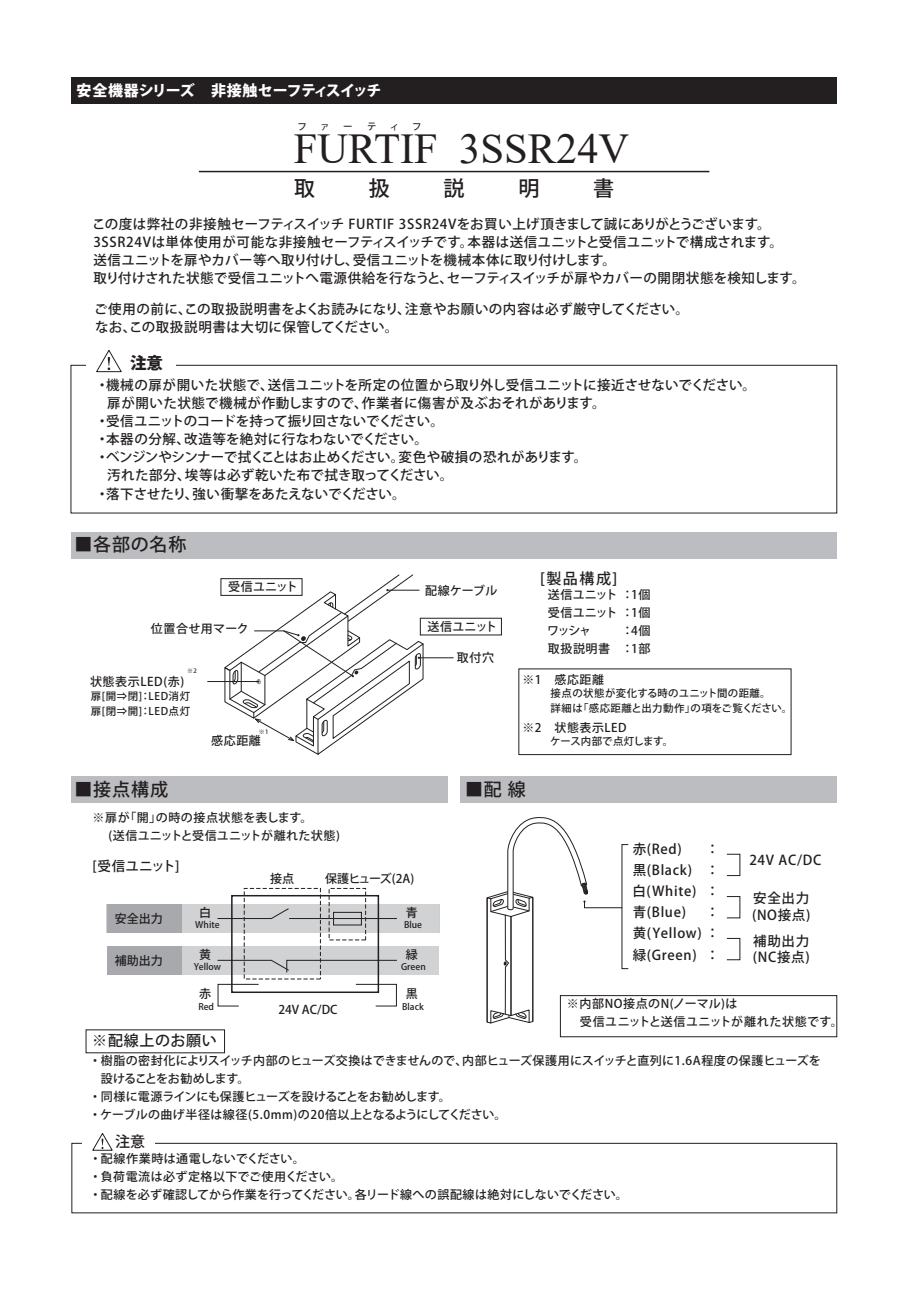
<style>
.page{position:relative;width:919px;height:1289px;background:#fff}
.page>*{position:absolute;margin:0;border:0;box-sizing:border-box;transform-origin:0 0}
.t1{font:42.45px "Times New Roman";color:#231f20}
.t2{font:500 21px "Koz Go Pro";color:#231f20}
.t3{font:500 18px "Koz Go Pro";letter-spacing:.05em;color:#231f20}
.t4{font:800 16.5px "Koz Go Pro";color:#231f20}
.t5{font:800 15px "Koz Go Pro";letter-spacing:-.055em;color:#fff}
.t6{font:500 15px "Koz Go Pro";letter-spacing:.05em;color:#231f20}
.t7{font:500 13.5px/21px "Koz Go Pro";letter-spacing:.02em;color:#231f20}
.t8{font:500 13.5px "Koz Go Pro";letter-spacing:-.02em;color:#231f20}
.t9{font:500 13.5px "Koz Go Pro";letter-spacing:-.03em;color:#231f20}
.t10{font:500 13.5px "Koz Go Pro";letter-spacing:-.01em;color:#231f20}
.t11{font:500 13.5px/16.2px "Koz Go Pro";letter-spacing:.05em;color:#231f20}
.t12{font:500 12px/18px "Koz Go Pro";letter-spacing:.015em;color:#231f20}
.t13{font:500 12px/18px "Koz Go Pro";letter-spacing:.04em;color:#231f20}
.t14{font:500 12px "Koz Go Pro";letter-spacing:-.02em;color:#231f20}
.t15{font:500 12px/18px "Koz Go Pro";letter-spacing:.05em;color:#231f20;text-align:right}
.t16{font:500 12px "Koz Go Pro";letter-spacing:-.07em;color:#231f20}
.t17{font:500 12px "Koz Go Pro";letter-spacing:-.065em;color:#231f20}
.t18{font:500 11.85px "Koz Go Pro";letter-spacing:.05em;color:#231f20}
.t19{font:500 10.5px/15px "Koz Go Pro";letter-spacing:.05em;color:#231f20}
.t20{font:500 10.35px/14.9px "Koz Go Pro";letter-spacing:.04em;color:#231f20}
.t21{font:500 10.35px "Koz Go Pro";letter-spacing:-.005em;color:#231f20}
.t22{font:500 9.45px "Koz Go Pro";color:#231f20}
.t23{font:500 9px "Koz Go Pro";color:#231f20}
.t24{font:500 6px "Koz Go Pro";color:#231f20}
</style>
<div class="page">
<div style="left:71px;top:532px;width:765px;height:26px;background:#bcbdc0"></div>
<div style="left:71px;top:77px;width:765px;height:27px;background:#231f20"></div>
<hr style="left:199px;top:171px;width:510px;height:1px;background:#231f20">
<div style="left:71px;top:365px;width:766px;height:148px;border:1px solid #231f20"></div>
<div style="left:86px;top:339px;width:90px;height:38px;background:#fff"></div>
<svg style="left:96px;top:350px;width:26px;height:23px"></svg>
<div style="left:107px;top:903px;width:332px;height:29px;background:#d1d2d4"></div>
<div style="left:119px;top:946px;width:319px;height:28px;background:#d1d2d4"></div>
<div style="left:107px;top:903px;width:74px;height:29px;background:#a8a9ad"></div>
<div style="left:107px;top:946px;width:74px;height:28px;background:#a8a9ad"></div>
<div style="left:231px;top:895px;width:148px;height:98px;border:2px solid #231f20"></div>
<div style="left:726px;top:938px;width:14px;height:22px;border:1px solid #231f20"></div>
<div style="left:726px;top:853px;width:14px;height:23px;border:1px solid #231f20"></div>
<svg style="left:217px;top:959px;width:180px;height:13px"></svg>
<div style="left:333px;top:912px;width:29px;height:13px;border:1px solid #231f20"></div>
<hr style="left:289px;top:918px;width:107px;height:1px;background:#231f20">
<svg style="left:217px;top:907px;width:72px;height:12px"></svg>
<svg style="left:217px;top:983px;width:42px;height:23px"></svg>
<svg style="left:355px;top:983px;width:42px;height:23px"></svg>
<div style="left:329px;top:888px;width:37px;height:52px;border:1px dashed #231f20"></div>
<div style="left:244px;top:888px;width:76px;height:91px;border:1px dashed #231f20"></div>
<div style="left:560px;top:995px;width:277px;height:42px;border:1px solid #231f20"></div>
<div style="left:71px;top:776px;width:376px;height:27px;background:#bcbdc0"></div>
<div style="left:460px;top:776px;width:376px;height:27px;background:#bcbdc0"></div>
<div style="left:71px;top:1142px;width:766px;height:71px;border:1px solid #231f20"></div>
<div style="left:83px;top:1136px;width:72px;height:14px;background:#fff"></div>
<svg style="left:92px;top:1133px;width:21px;height:18px"></svg>
<div style="left:420px;top:618px;width:81px;height:17px;border:1px solid #231f20"></div>
<hr style="left:419px;top:657px;width:34px;height:1px;background:#231f20">
<hr style="left:207px;top:681px;width:51px;height:1px;background:#231f20">
<div style="left:518px;top:668px;width:273px;height:87px;border:1px solid #231f20"></div>
<svg style="left:223px;top:574px;width:201px;height:181px"></svg>
<svg style="left:486px;top:817px;width:136px;height:206px"></svg>
<p class="t5" style="left:77px;top:80px;width:306px">安全機器シリーズ　非接触セーフティスイッチ</p>
<p class="t22" style="left:297px;top:120px;width:11px">フ</p>
<p class="t22" style="left:320px;top:120px;width:11px">ァ</p>
<p class="t22" style="left:343px;top:120px;width:11px">ー</p>
<p class="t22" style="left:367px;top:120px;width:11px">テ</p>
<p class="t22" style="left:389px;top:120px;width:11px">ィ</p>
<p class="t22" style="left:412px;top:120px;width:11px">フ</p>
<h1 class="t1" style="left:294px;top:119px;width:337px">FURTIF 3SSR24V</h1>
<h2 class="t2" style="left:294px;top:175px;width:22px">取</h2>
<h2 class="t2" style="left:369px;top:175px;width:22px">扱</h2>
<h2 class="t2" style="left:443px;top:175px;width:22px">説</h2>
<h2 class="t2" style="left:518px;top:175px;width:22px">明</h2>
<h2 class="t2" style="left:593px;top:175px;width:22px">書</h2>
<p class="t7" style="left:92px;top:216px;width:714px;line-height:18px">この度は弊社の非接触セーフティスイッチ FURTIF 3SSR24Vをお買い上げ頂きまして誠にありがとうございます。3SSR24Vは単体使用が可能な非接触セーフティスイッチです。本器は送信ユニットと受信ユニットで構成されます。<br>送信ユニットを扉やカバー等へ取り付けし、受信ユニットを機械本体に取り付けします。<br>取り付けされた状態で受信ユニットへ電源供給を行なうと、セーフティスイッチが扉やカバーの開閉状態を検知します。</p>
<p class="t7" style="left:94px;top:301px;width:596px;line-height:18px">ご使用の前に、この取扱説明書をよくお読みになり、注意やお願いの内容は必ず厳守してください。なお、この取扱説明書は大切に保管してください。</p>
<p class="t4" style="left:130px;top:352px;width:34px">注意</p>
<p class="t7" style="left:95px;top:375px;width:662px">・機械の扉が開いた状態で、送信ユニットを所定の位置から取り外し受信ユニットに接近させないでください。</p>
<p class="t7" style="left:107px;top:393px;width:500px">扉が開いた状態で機械が作動しますので、作業者に傷害が及ぶおそれがあります。</p>
<p class="t9" style="left:95px;top:413px;width:350px">・受信ユニットのコードを持って振り回さないでください。</p>
<p class="t7" style="left:95px;top:429px;width:334px">・本器の分解、改造等を絶対に行なわないでください。</p>
<p class="t8" style="left:95px;top:449px;width:493px">・ベンジンやシンナーで拭くことはお止めください。変色や破損の恐れがあります。</p>
<p class="t7" style="left:107px;top:465px;width:348px">汚れた部分、埃等は必ず乾いた布で拭き取ってください。</p>
<p class="t10" style="left:95px;top:485px;width:312px">・落下させたり、強い衝撃をあたえないでください。</p>
<h3 class="t3" style="left:74px;top:533px;width:114px">■各部の名称</h3>
<p class="t12" style="left:228px;top:578px;width:71px">受信ユニット</p>
<p class="t12" style="left:151px;top:620px;width:99px">位置合せ用マーク</p>
<p class="t24" style="left:187px;top:666px;width:11px">※2</p>
<p class="t15" style="left:90px;top:673px;width:96px">状態表示LED(赤)</p>
<p class="t19" style="left:91px;top:689px;width:101px">扉[開⇒閉]：LED消灯扉[閉⇒開]：LED点灯</p>
<p class="t24" style="left:259px;top:728px;width:11px">※1</p>
<p class="t12" style="left:211px;top:731px;width:51px">感応距離</p>
<p class="t12" style="left:425px;top:582px;width:74px">配線ケーブル</p>
<p class="t12" style="left:427px;top:618px;width:71px">送信ユニット</p>
<p class="t12" style="left:457px;top:649px;width:39px">取付穴</p>
<p class="t6" style="left:540px;top:569px;width:79px">[製品構成]</p>
<p class="t12" style="left:547px;top:586px;width:105px;text-align:justify">送信ユニット ：1個受信ユニット ：1個ワッシャ</p>
<p class="t15" style="left:547px;top:622px;width:104px">：4個<br>取扱説明書 ：1部</p>
<p class="t18" style="left:522px;top:672px;width:83px">※1　感応距離</p>
<p class="t20" style="left:550px;top:686px;width:243px">接点の状態が変化する時のユニット間の距離。<br>詳細は「感応距離と出力動作」の項をご覧ください。</p>
<p class="t18" style="left:522px;top:719px;width:106px">※2　状態表示LED</p>
<p class="t21" style="left:550px;top:734px;width:124px">ケース内部で点灯します。</p>
<h3 class="t3" style="left:74px;top:777px;width:95px">■接点構成</h3>
<h3 class="t3" style="left:465px;top:777px;width:62px">■配 線</h3>
<p class="t12" style="left:92px;top:809px;width:249px">※扉が「開」の時の接点状態を表します。<br>　 (送信ユニットと受信ユニットが離れた状態)</p>
<p class="t7" style="left:92px;top:856px;width:88px">[受信ユニット]</p>
<p class="t17" style="left:325px;top:870px;width:91px">保護ヒューズ(2A)</p>
<p class="t12" style="left:270px;top:870px;width:25px">接点</p>
<p class="t12" style="left:115px;top:909px;width:49px">安全出力</p>
<p class="t12" style="left:115px;top:952px;width:49px">補助出力</p>
<p class="t12" style="left:199px;top:904px;width:13px">白</p>
<p class="t23" style="left:195px;top:919px;width:26px">White</p>
<p class="t12" style="left:199px;top:946px;width:13px">黄</p>
<p class="t23" style="left:194px;top:960px;width:29px">Yellow</p>
<p class="t12" style="left:406px;top:904px;width:13px">青</p>
<p class="t23" style="left:404px;top:919px;width:20px">Blue</p>
<p class="t12" style="left:406px;top:946px;width:13px">緑</p>
<p class="t23" style="left:401px;top:960px;width:26px">Green</p>
<p class="t12" style="left:199px;top:985px;width:13px">赤</p>
<p class="t23" style="left:198px;top:1000px;width:17px">Red</p>
<p class="t12" style="left:278px;top:1001px;width:61px">24V AC/DC</p>
<p class="t12" style="left:406px;top:985px;width:13px">黒</p>
<p class="t23" style="left:402px;top:1000px;width:23px">Black</p>
<p class="t6" style="left:92px;top:1030px;width:126px">※配線上のお願い</p>
<p class="t7" style="left:632px;top:839px;width:51px">赤(Red)</p>
<p class="t7" style="left:632px;top:839px;width:88px;text-align:justify;text-indent:73px">：黒(Black) ：白(White) ：青(Blue)</p>
<p class="t7" style="left:749px;top:850px;width:73px">24V AC/DC</p>
<p class="t11" style="left:752px;top:891px;width:60px">安全出力(NO接点)</p>
<p class="t7" style="left:632px;top:902px;width:88px;text-align:justify;text-indent:73px">：黄(Yellow) ：緑(Green) ：</p>
<p class="t11" style="left:752px;top:933px;width:58px">補助出力(NC接点)</p>
<p class="t13" style="left:579px;top:995px;width:264px;text-indent:-13px">※内部NO接点のN(ノーマル)は<br>受信ユニットと送信ユニットが離れた状態です。</p>
<p class="t12" style="left:89px;top:1051px;width:733px">・ 樹脂の密封化によりスイッチ内部のヒューズ交換はできませんので、内部ヒューズ保護用にスイッチと直列に1.6A程度の保護ヒューズを</p>
<p class="t16" style="left:101px;top:1070px;width:150px">設けることをお勧めします。</p>
<p class="t14" style="left:89px;top:1088px;width:363px">・ 同様に電源ラインにも保護ヒューズを設けることをお勧めします。</p>
<p class="t12" style="left:89px;top:1105px;width:419px">・ ケーブルの曲げ半径は線径(5.0mm)の20倍以上となるようにしてください。</p>
<p class="t6" style="left:115px;top:1132px;width:31px">注意</p>
<p class="t12" style="left:89px;top:1149px;width:540px">・ 配線作業時は通電しないでください。<br>・ 負荷電流は必ず定格以下でご使用ください。<br>・ 配線を必ず確認してから作業を行ってください。各リード線への誤配線は絶対にしないでください。</p>
</div>
